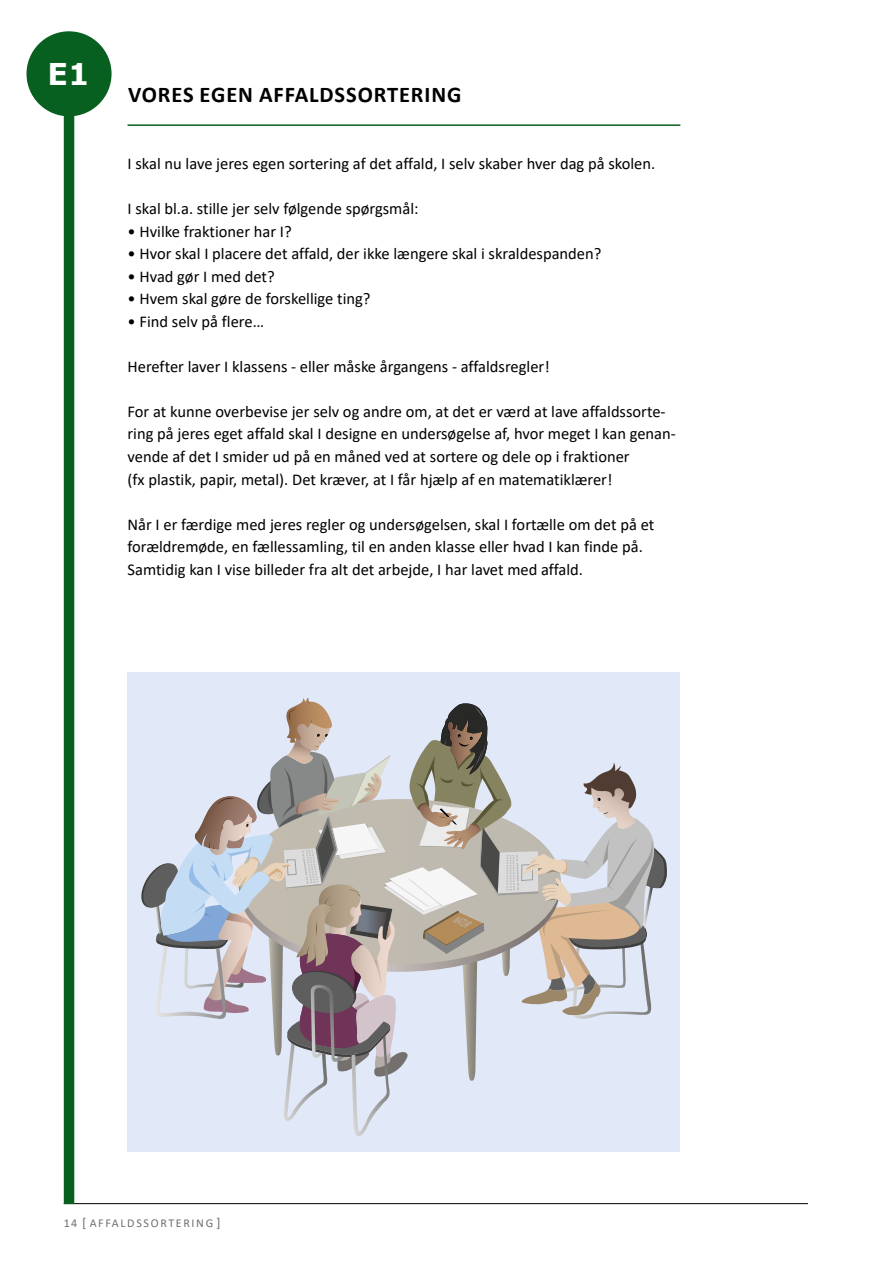
<style>
.page{position:relative;width:893px;height:1263px;background:#fff}
.page>*{position:absolute;margin:0;border:0;box-sizing:border-box;transform-origin:0 0}
.t1{font:700 30px "Verdana";color:#fff}
.t2{font:700 22.5px "Calibri";letter-spacing:.04em;color:#000}
.t3{font:16.5px/22.5px "Calibri";color:#000}
.t4{font:12px "Calibri";letter-spacing:.14em;color:#706f6f}
.s1{font-size:13.5px}
</style>
<div class="page">
<hr style="left:64px;top:1203px;width:744px;height:1px;background:#000">
<div style="left:64px;top:85px;width:10px;height:1119px;background:#07601f"></div>
<hr style="left:128px;top:124px;width:552px;height:2px;background:#07601f">
<div style="left:128px;top:672px;width:552px;height:479px;background:#e1e9f8"></div>
<svg style="left:141px;top:697px;width:526px;height:439px"></svg>
<div style="left:27px;top:31px;width:85px;height:85px;background:#07601f;border-radius:50%"></div>
<h1 class="t1" style="left:48px;top:53px;width:43px">E1</h1>
<h2 class="t2" style="left:128px;top:79px;width:335px">VORES EGEN AFFALDSSORTERING</h2>
<p class="t3" style="left:128px;top:152px;width:529px">I skal nu lave jeres egen sortering af det affald, I selv skaber hver dag på skolen.</p>
<p class="t3" style="left:128px;top:197px;width:292px">I skal bl.a. stille jer selv følgende spørgsmål:</p>
<p class="t3" style="left:128px;top:220px;width:166px">• Hvilke fraktioner har I?</p>
<p class="t3" style="left:128px;top:242px;width:475px">• Hvor skal I placere det affald, der ikke længere skal i skraldespanden?</p>
<p class="t3" style="left:128px;top:265px;width:149px">• Hvad gør I med det?</p>
<p class="t3" style="left:128px;top:287px;width:245px">• Hvem skal gøre de forskellige ting?</p>
<p class="t3" style="left:128px;top:310px;width:138px">• Find selv på flere…</p>
<p class="t3" style="left:128px;top:355px;width:424px">Herefter laver I klassens - eller måske årgangens - affaldsregler!</p>
<p class="t3" style="left:128px;top:400px;width:550px">For at kunne overbevise jer selv og andre om, at det er værd at lave affaldssorte&shy;ring på jeres eget affald skal I designe en undersøgelse af, hvor meget I kan genan&shy;vende af det I smider ud på en måned ved at sortere og dele op i fraktioner<br>(fx plastik, papir, metal). Det kræver, at I får hjælp af en matematiklærer!</p>
<p class="t3" style="left:128px;top:512px;width:528px">Når I er færdige med jeres regler og undersøgelsen, skal I fortælle om det på et forældremøde, en fællessamling, til en anden klasse eller hvad I kan finde på.<br>Samtidig kan I vise billeder fra alt det arbejde, I har lavet med affald.</p>
<p class="t4" style="left:64px;top:1215px;width:158px">14 <span class="s1">[</span> AFFALDSSORTERING <span class="s1">]</span></p>
</div>
